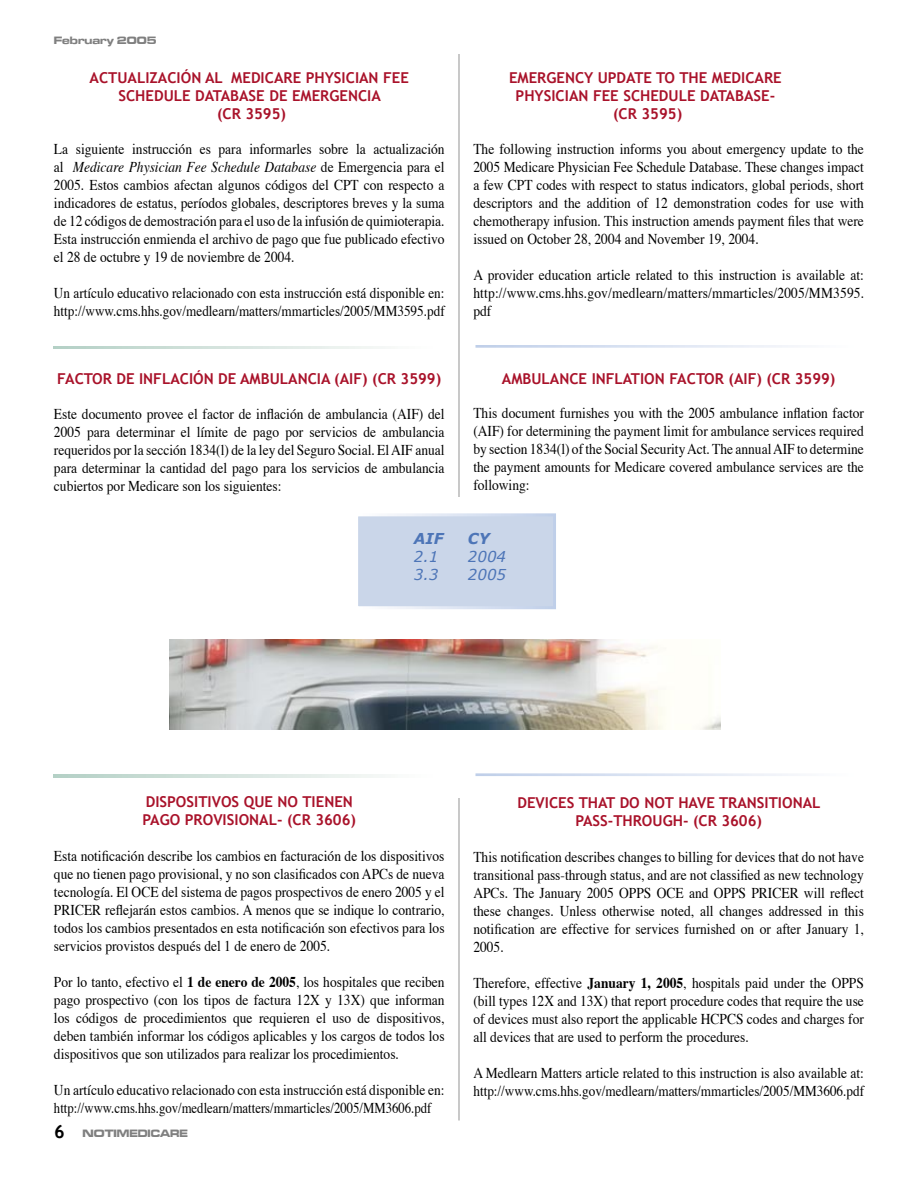
<style>
.page{position:relative;width:918px;height:1188px;background:#fff}
.page>*{position:absolute;margin:0;border:0;box-sizing:border-box;transform-origin:0 0}
.t1{font:15px/18px "Times";color:#000;text-align:justify;scale:.9 1}
.t2{font:700 15px/18px "Trebuchet MS";color:#a9122a;text-align:center}
.t3{font:15px/18px "Times";color:#000;scale:.88 1}
.t4{font:italic 15px "Verdana";color:#4d75b7}
.t5{font:italic 700 15px "Verdana";color:#4d75b7}
.t6{font:10.95px "Microgramma D Bold Exte";color:#7f7f7f}
.s1{font-style:italic}
.s2{font-weight:700}
.s3{font-family:"Trebuchet MS";font-weight:700;font-size:18px;color:#000}
</style>
<div class="page">
<hr style="left:459px;top:54px;width:1px;height:1066px;background:#939393">
<div style="left:449px;top:497px;width:18px;height:301px;background:#fff"></div>
<div style="left:357px;top:515px;width:198px;height:93px;background:#cad6e9"></div>
<div style="left:355px;top:513px;width:201px;height:96px;border:3px solid #fff"></div>
<svg style="left:54px;top:346px;width:329px;height:3px"></svg>
<div style="left:475px;top:345px;width:383px;height:3px;border:2px solid #fff"></div>
<svg style="left:54px;top:774px;width:329px;height:3px"></svg>
<div style="left:475px;top:773px;width:383px;height:3px;border:2px solid #fff"></div>
<img style="left:169px;top:639px;width:551px;height:90px">
<p class="t6" style="left:54px;top:33px;width:104px">February 2005</p>
<p class="t2" style="left:90px;top:69px;width:321px">ACTUALIZACIÓN AL MEDICARE PHYSICIAN FEE<br>SCHEDULE DATABASE DE EMERGENCIA</p>
<p class="t2" style="left:217px;top:105px;width:71px">(CR 3595)</p>
<p class="t1" style="left:54px;top:141px;width:436px">La siguiente instrucción es para informarles sobre la actualización al <span class="s1">Medicare Physician Fee Schedule Database</span> de Emergencia para el 2005. Estos cambios afectan algunos códigos del CPT con respecto a indicadores de estatus, períodos globales, descriptores breves y la suma de 12 códigos de demostración para el uso de la infusión de quimioterapia.<br>Esta instrucción enmienda el archivo de pago que fue publicado efectivo el 28 de octubre y 19 de noviembre de 2004.</p>
<p class="t3" style="left:54px;top:285px;width:446px">Un artículo educativo relacionado con esta instrucción está disponible en: http://www.cms.hhs.gov/medlearn/matters/mmarticles/2005/MM3595.pdf</p>
<p class="t2" style="left:57px;top:370px;width:385px">FACTOR DE INFLACIÓN DE AMBULANCIA (AIF) (CR 3599)</p>
<p class="t1" style="left:54px;top:406px;width:436px">Este documento provee el factor de inflación de ambulancia (AIF) del 2005 para determinar el límite de pago por servicios de ambulancia requeridos por la sección 1834(l) de la ley del Seguro Social. El AIF anual para determinar la cantidad del pago para los servicios de ambulancia cubiertos por Medicare son los siguientes:</p>
<p class="t2" style="left:509px;top:69px;width:274px">EMERGENCY UPDATE TO THE MEDICARE<br>PHYSICIAN FEE SCHEDULE DATABASE-</p>
<p class="t2" style="left:613px;top:105px;width:71px">(CR 3595)</p>
<p class="t1" style="left:473px;top:141px;width:435px">The following instruction informs you about emergency update to the 2005 Medicare Physician Fee Schedule Database. These changes impact a few CPT codes with respect to status indicators, global periods, short descriptors and the addition of 12 demonstration codes for use with chemotherapy infusion. This instruction amends payment files that were issued on October 28, 2004 and November 19, 2004.</p>
<p class="t1" style="left:473px;top:267px;width:436px">A provider education article related to this instruction is available at: http://www.cms.hhs.gov/medlearn/matters/mmarticles/2005/MM3595. pdf</p>
<p class="t2" style="left:502px;top:369px;width:335px">AMBULANCE INFLATION FACTOR (AIF) (CR 3599)</p>
<p class="t1" style="left:473px;top:405px;width:436px">This document furnishes you with the 2005 ambulance inflation factor (AIF) for determining the payment limit for ambulance services required by section 1834(l) of the Social Security Act. The annual AIF to determine the payment amounts for Medicare covered ambulance services are the following:</p>
<p class="t5" style="left:414px;top:529px;width:31px">AIF</p>
<p class="t5" style="left:468px;top:529px;width:23px">CY</p>
<p class="t4" style="left:414px;top:547px;width:26px">2.1</p>
<p class="t4" style="left:468px;top:547px;width:40px">2004</p>
<p class="t4" style="left:414px;top:565px;width:26px">3.3</p>
<p class="t4" style="left:468px;top:565px;width:40px">2005</p>
<p class="t2" style="left:146px;top:793px;width:209px">DISPOSITIVOS QUE NO TIENEN</p>
<p class="t2" style="left:143px;top:811px;width:215px">PAGO PROVISIONAL- (CR 3606)</p>
<p class="t1" style="left:54px;top:848px;width:435px">Esta notificación describe los cambios en facturación de los dispositivos que no tienen pago provisional, y no son clasificados con APCs de nueva tecnología. El OCE del sistema de pagos prospectivos de enero 2005 y el PRICER reflejarán estos cambios. A menos que se indique lo contrario, todos los cambios presentados en esta notificación son efectivos para los servicios provistos después del 1 de enero de 2005.</p>
<p class="t1" style="left:54px;top:974px;width:436px">Por lo tanto, efectivo el <span class="s2">1 de enero de 2005</span>, los hospitales que reciben pago prospectivo (con los tipos de factura 12X y 13X) que informan los códigos de procedimientos que requieren el uso de dispositivos, deben también informar los códigos aplicables y los cargos de todos los dispositivos que son utilizados para realizar los procedimientos.</p>
<p class="t1" style="left:54px;top:1082px;width:435px">Un artículo educativo relacionado con esta instrucción está disponible en: http://www.cms.hhs.gov/medlearn/matters/mmarticles/2005/MM3606.pdf</p>
<p class="t6" style="left:54px;top:1126px;width:135px"><span class="s3">6</span> NOTIMEDICARE</p>
<p class="t2" style="left:517px;top:794px;width:305px">DEVICES THAT DO NOT HAVE TRANSITIONAL</p>
<p class="t2" style="left:575px;top:812px;width:188px">PASS-THROUGH- (CR 3606)</p>
<p class="t1" style="left:473px;top:849px;width:436px">This notification describes changes to billing for devices that do not have transitional pass-through status, and are not classified as new technology APCs. The January 2005 OPPS OCE and OPPS PRICER will reflect these changes. Unless otherwise noted, all changes addressed in this notification are effective for services furnished on or after January 1, 2005.</p>
<p class="t1" style="left:473px;top:975px;width:436px">Therefore, effective <span class="s2">January 1, 2005</span>, hospitals paid under the OPPS (bill types 12X and 13X) that report procedure codes that require the use of devices must also report the applicable HCPCS codes and charges for all devices that are used to perform the procedures.</p>
<p class="t1" style="left:473px;top:1065px;width:436px">A Medlearn Matters article related to this instruction is also available at: http://www.cms.hhs.gov/medlearn/matters/mmarticles/2005/MM3606.pdf</p>
</div>
